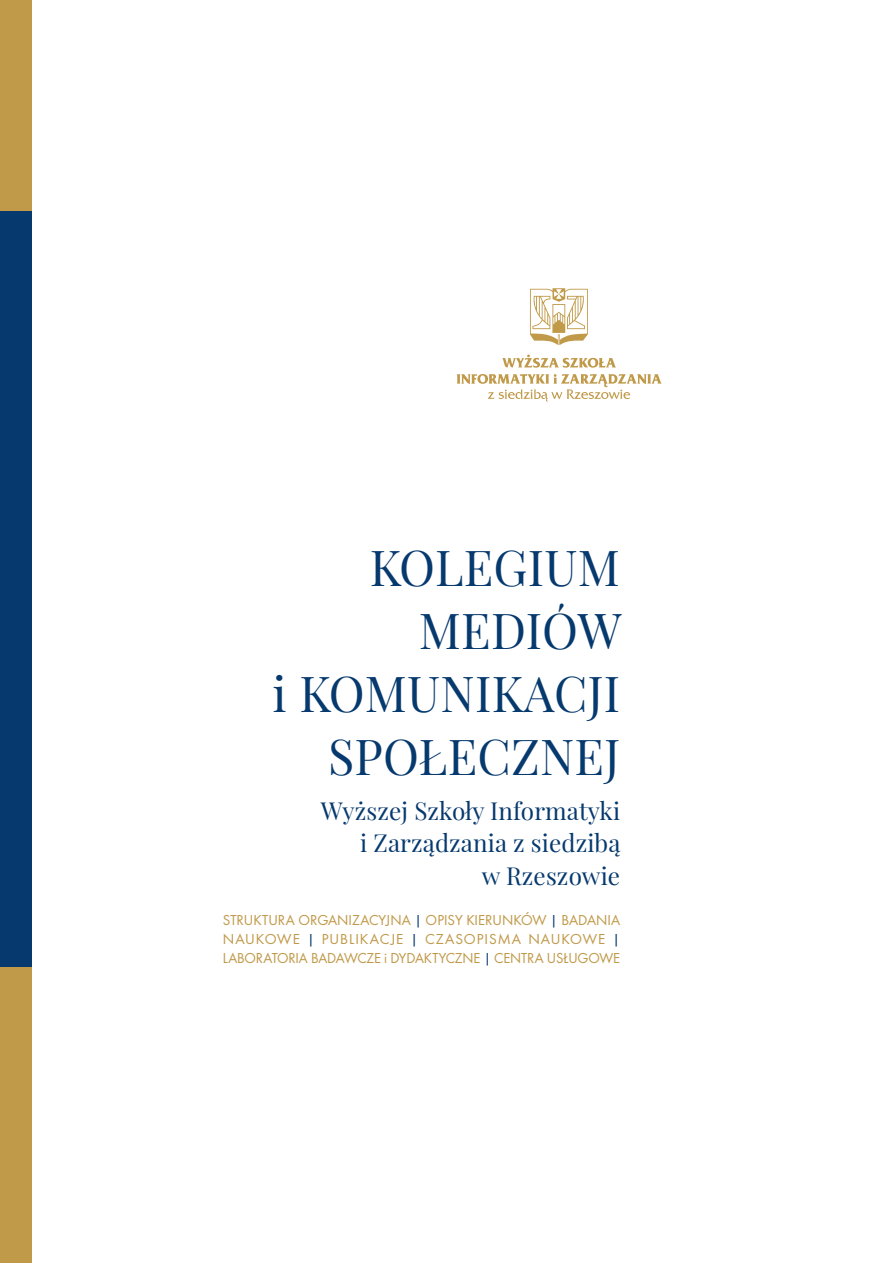
<style>
.page{position:relative;width:893px;height:1263px;background:#fff}
.page>*{position:absolute;margin:0;border:0;box-sizing:border-box;transform-origin:0 0}
.t1{font:48.45px/63px "Playfair Display";letter-spacing:.005em;color:#06396e;text-align:right}
.t2{font:24.3px/32.2px "Playfair Display";letter-spacing:.005em;color:#06396e;text-align:right}
.t3{font:15px/18.8px "Futura Boo";letter-spacing:-.005em;color:#c09949;text-align:justify}
.s1{color:#06396e}
</style>
<div class="page">
<div style="left:0;top:0;width:32px;height:1263px;background:#c09949"></div>
<div style="left:0;top:211px;width:32px;height:756px;background:#06396e"></div>
<svg style="left:530px;top:288px;width:58px;height:57px"></svg>
<svg style="left:502px;top:355px;width:114px;height:13px"></svg>
<svg style="left:457px;top:374px;width:205px;height:27px"></svg>
<h1 class="t1" style="left:273px;top:532px;width:351px">KOLEGIUM<br>MEDIÓW<br>i KOMUNIKACJI<br>SPOŁECZNEJ</h1>
<h2 class="t2" style="left:321px;top:793px;width:301px">Wyższej Szkoły Informatyki i Zarządzania z siedzibą<br>w Rzeszowie</h2>
<p class="t3" style="left:223px;top:910px;width:399px">STRUKTURA ORGANIZACYJNA <span class="s1">|</span> OPISY KIERUNKÓW <span class="s1">|</span> BADANIA NAUKOWE <span class="s1">|</span> PUBLIKACJE <span class="s1">|</span> CZASOPISMA NAUKOWE <span class="s1">| </span>LABORATORIA BADAWCZE i DYDAKTYCZNE <span class="s1">|</span> CENTRA USŁUGOWE</p>
</div>
